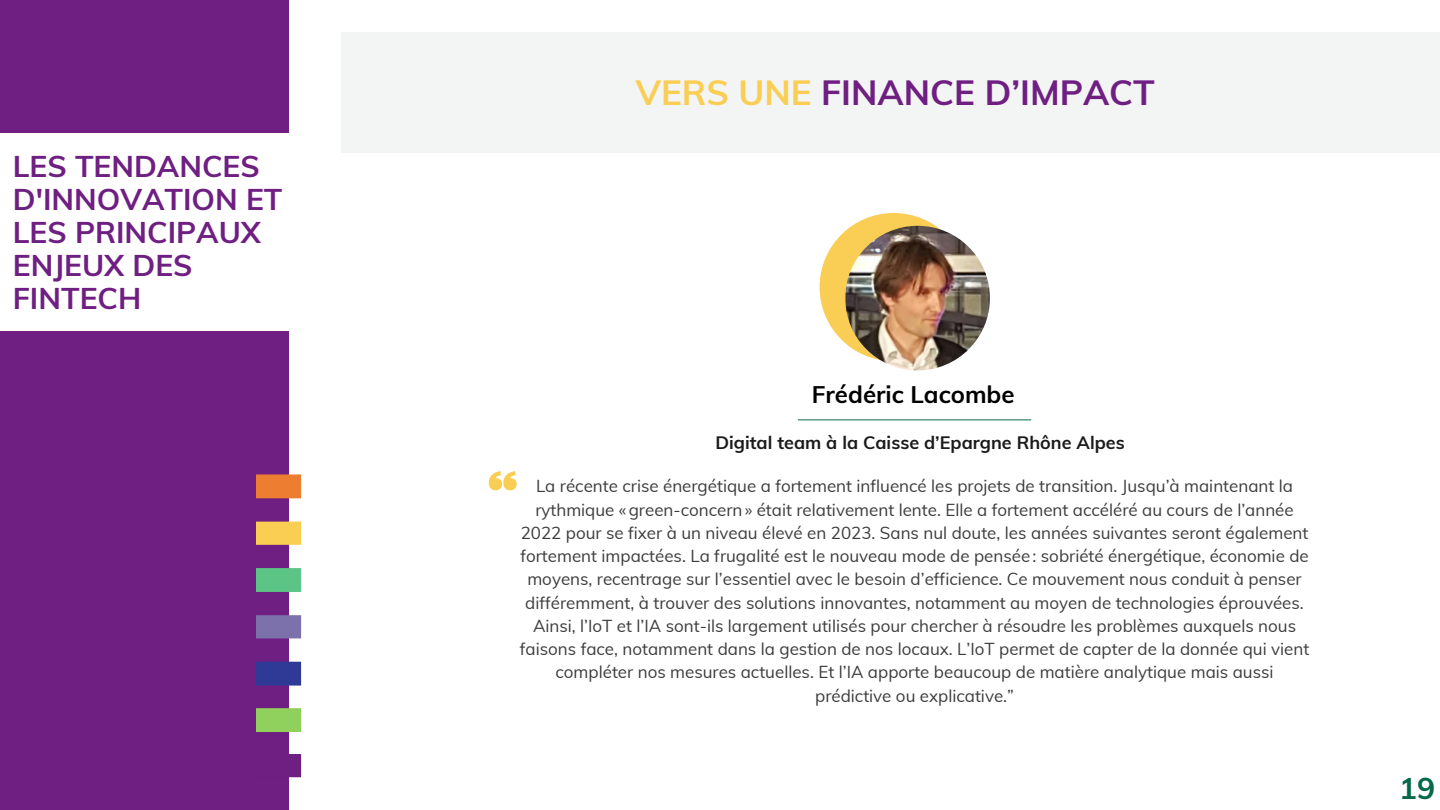
<style>
.page{position:relative;width:1440px;height:810px;background:#fff}
.page>*{position:absolute;margin:0;border:0;box-sizing:border-box;transform-origin:0 0}
.t1{font:700 35px "Muli";color:#6f1f82}
.t2{font:700 30px/33px "Muli";color:#6f1f82}
.t3{font:700 30px "Muli";color:#036948}
.t4{font:700 24px "Muli";color:#000}
.t5{font:700 18px "Muli";color:#1b1a1a}
.t6{font:17px/23.2px "Muli";color:#3d3c3c;text-align:center}
.s1{color:#face55}
</style>
<div class="page">
<div style="left:0;top:0;width:288px;height:810px;background:#6f1f82"></div>
<div style="left:0;top:133px;width:341px;height:198px;background:#fff"></div>
<img style="left:257px;top:468px;width:45px;height:317px">
<hr style="left:798px;top:420px;width:233px;height:1px;background:#036a49">
<svg style="left:489px;top:471px;width:28px;height:19px"></svg>
<div style="left:820px;top:213px;width:148px;height:148px;background:#face55;border-radius:50%"></div>
<img style="left:845px;top:226px;width:145px;height:144px;border-radius:50%">
<div style="left:341px;top:32px;width:1099px;height:120px;background:#f3f4f4"></div>
<p class="t2" style="left:13px;top:150px;width:271px">LES TENDANCES<br>D'INNOVATION ET<br>LES PRINCIPAUX<br>ENJEUX DES<br>FINTECH</p>
<p class="t1" style="left:636px;top:70px;width:521px"><span class="s1">VERS UNE</span> FINANCE D’IMPACT</p>
<p class="t4" style="left:812px;top:379px;width:204px">Frédéric Lacombe</p>
<p class="t5" style="left:715px;top:431px;width:411px">Digital team à la Caisse d’Epargne Rhône Alpes</p>
<p class="t6" style="left:520px;top:474px;width:791px">La récente crise énergétique a fortement influencé les projets de transition. Jusqu’à maintenant la rythmique «green-concern» était relativement lente. Elle a fortement accéléré au cours de l’année 2022 pour se fixer à un niveau élevé en 2023. Sans nul doute, les années suivantes seront également fortement impactées. La frugalité est le nouveau mode de pensée: sobriété énergétique, économie de moyens, recentrage sur l’essentiel avec le besoin d’efficience. Ce mouvement nous conduit à penser différemment, à trouver des solutions innovantes, notamment au moyen de technologies éprouvées.<br>Ainsi, l’IoT et l’IA sont-ils largement utilisés pour chercher à résoudre les problèmes auxquels nous faisons face, notamment dans la gestion de nos locaux. L’IoT permet de capter de la donnée qui vient compléter nos mesures actuelles. Et l’IA apporte beaucoup de matière analytique mais aussi prédictive ou explicative.”</p>
<p class="t3" style="left:1399px;top:769px;width:37px">19</p>
</div>
